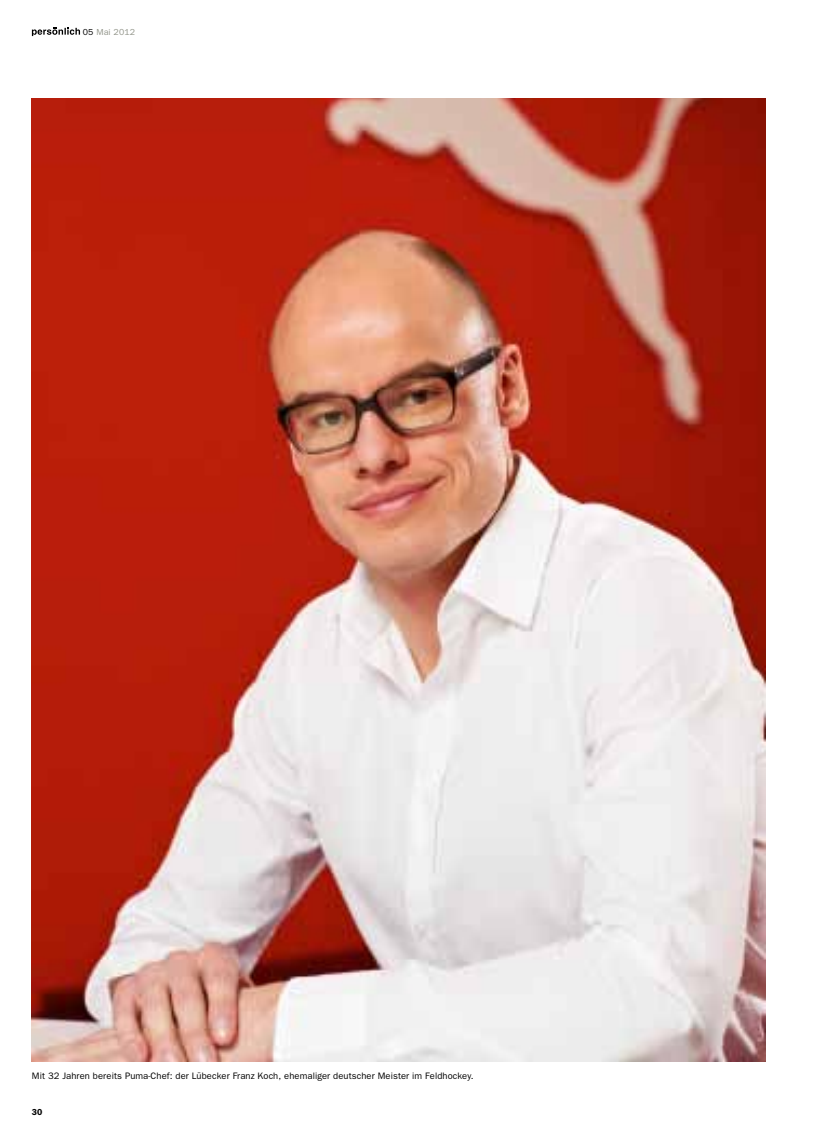
<style>
.page{position:relative;width:833px;height:1134px;background:#fff}
.page>*{position:absolute;margin:0;border:0;box-sizing:border-box;transform-origin:0 0}
.t1{font:9.38px "Franklin Gothic";letter-spacing:.01em;color:#000}
.t2{font:8.75px "Franklin Gothic";letter-spacing:.015em;color:#92958a}
.t3{font:600 8.75px "Franklin Gothic";color:#000}
.s1{color:#000}
</style>
<div class="page">
<svg style="left:32px;top:28px;width:48px;height:8px"></svg>
<img style="left:32px;top:99px;width:733px;height:962px">
<p class="t2" style="left:83px;top:27px;width:54px"><span class="s1">05</span> Mai 2012</p>
<p class="t1" style="left:32px;top:1071px;width:443px">Mit 32 Jahren bereits Puma-Chef: der Lübecker Franz Koch, ehemaliger deutscher Meister im Feldhockey.</p>
<p class="t3" style="left:32px;top:1106px;width:12px">30</p>
</div>
